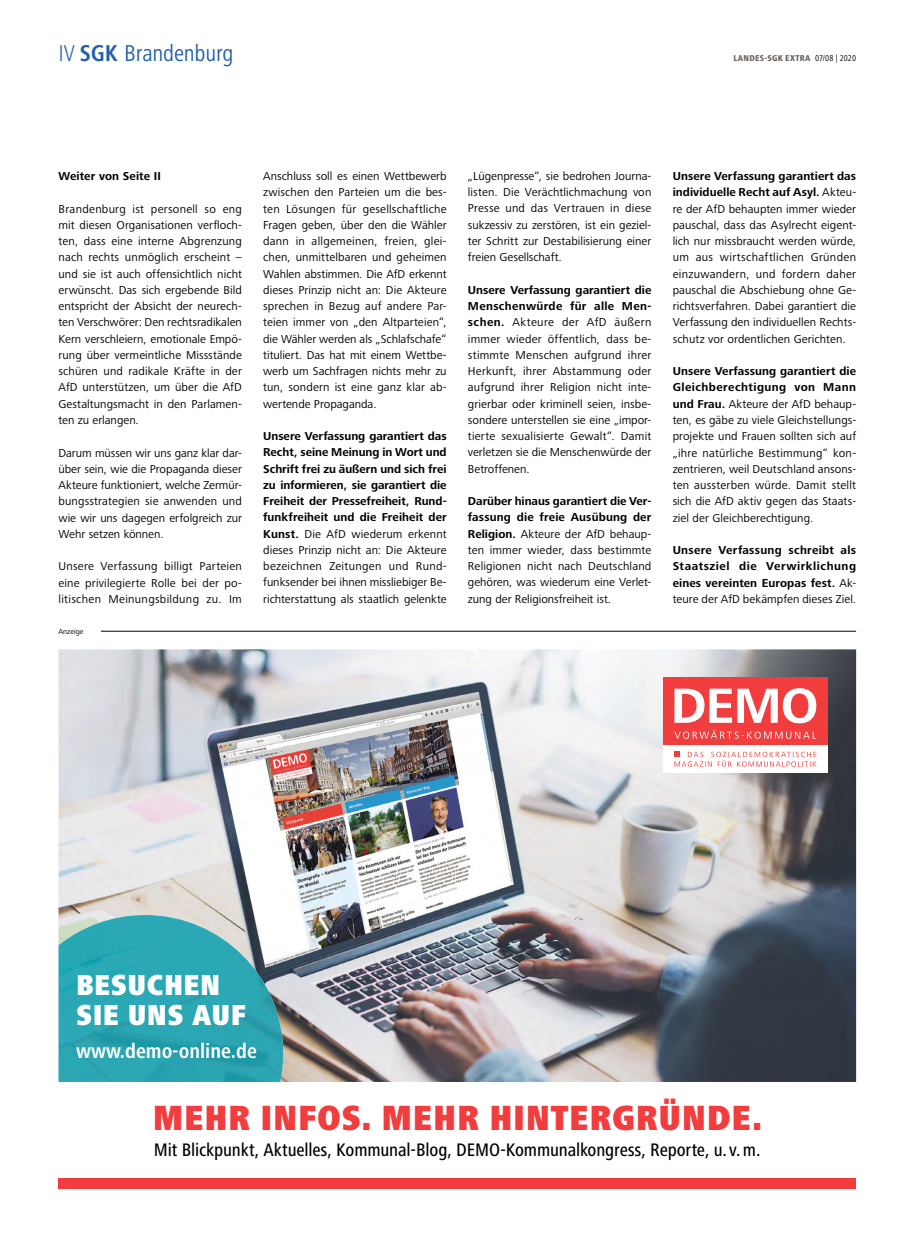
<style>
.page{position:relative;width:904px;height:1241px;background:#fff}
.page>*{position:absolute;margin:0;border:0;box-sizing:border-box;transform-origin:0 0}
.t1{font:900 condensed 36.25px "Frutiger Next Pro";letter-spacing:.015em;color:#f13d3d}
.t2{font:900 condensed 30px/30px "Frutiger Next Pro";letter-spacing:.01em;color:#fff}
.t3{font:condensed 23.75px "Frutiger Next Pro";letter-spacing:-.005em;color:#245fac}
.t4{font:700 condensed 21.25px "Frutiger Next Pro";color:#fff}
.t5{font:500 condensed 18.75px "Frutiger Next Pro";letter-spacing:-.01em;color:#000}
._03_Fliess_Block{font:11.88px/16.2px "Frutiger Next Pro";letter-spacing:.005em;color:#000;text-align:justify}
._03_Fliess_Block-2{font:700 11.88px/16.2px "Frutiger Next Pro";letter-spacing:.005em;color:#000;text-align:justify}
._06_Interviewfrage{font:700 11.88px "Frutiger Next Pro";letter-spacing:.005em;color:#000}
.t6{font:800 condensed 8.75px "Frutiger Next Pro";letter-spacing:.03em;color:#66605c}
.t7{font:7.5px "Frutiger Next Pro";color:#000}
.s1{font-weight:300}
.s2{font-weight:700}
.s3{font-weight:400;color:#000}
.s4{font-weight:400}
</style>
<div class="page">
<img style="left:58px;top:649px;width:798px;height:432px">
<div style="left:663px;top:677px;width:164px;height:96px;background:#fff"></div>
<div style="left:663px;top:677px;width:164px;height:68px;background:#f13d3d"></div>
<svg style="left:674px;top:688px;width:142px;height:35px"></svg>
<svg style="left:674px;top:751px;width:142px;height:15px"></svg>
<svg style="left:674px;top:729px;width:140px;height:9px"></svg>
<div style="left:58px;top:1177px;width:798px;height:11px;background:#f13d3d"></div>
<img style="left:58px;top:914px;width:225px;height:167px">
<hr style="left:101px;top:631px;width:755px;height:1px;background:#000">
<h3 class="t3" style="left:58px;top:40px;width:177px"><span class="s1">IV</span> <span class="s2">SGK</span> Brandenburg</h3>
<p class="t6" style="left:733px;top:53px;width:124px">LANDES-SGK EXTRA <span class="s3">07/08 | 2020</span></p>
<p class="_06_Interviewfrage" style="left:58px;top:169px;width:104px">Weiter von Seite II</p>
<p class="_03_Fliess_Block" style="left:58px;top:200px;width:185px">Brandenburg ist personell so eng mit diesen Organisationen verfloch&shy;ten, dass eine interne Abgrenzung nach rechts unmöglich erscheint – und sie ist auch offensichtlich nicht erwünscht. Das sich ergebende Bild entspricht der Absicht der neurech&shy;ten Verschwörer: Den rechtsradikalen Kern verschleiern, emotionale Empö&shy;rung über vermeintliche Missstände schüren und radikale Kräfte in der AfD unterstützen, um über die AfD Gestaltungsmacht in den Parlamen&shy;ten zu erlangen.</p>
<p class="_03_Fliess_Block" style="left:58px;top:444px;width:185px">Darum müssen wir uns ganz klar dar&shy;über sein, wie die Propaganda dieser Akteure funktioniert, welche Zermür&shy;bungsstrategien sie anwenden und wie wir uns dagegen erfolgreich zur Wehr setzen können.</p>
<p class="_03_Fliess_Block" style="left:58px;top:558px;width:185px">Unsere Verfassung billigt Parteien eine privilegierte Rolle bei der po&shy;litischen Meinungsbildung zu. Im</p>
<p class="t7" style="left:58px;top:626px;width:27px">Anzeige</p>
<p class="_03_Fliess_Block" style="left:263px;top:168px;width:185px">Anschluss soll es einen Wettbewerb zwischen den Parteien um die bes&shy;ten Lösungen für gesellschaftliche Fragen geben, über den die Wähler dann in allgemeinen, freien, glei&shy;chen, unmittelbaren und geheimen Wahlen abstimmen. Die AfD erkennt dieses Prinzip nicht an: Die Akteure sprechen in Bezug auf andere Par&shy;teien immer von „den Altparteien“, die Wähler werden als „Schlafschafe“ tituliert. Das hat mit einem Wettbe&shy;werb um Sachfragen nichts mehr zu tun, sondern ist eine ganz klar ab&shy;wertende Propaganda.</p>
<p class="_03_Fliess_Block-2" style="left:263px;top:428px;width:185px">Unsere Verfassung garantiert das Recht, seine Meinung in Wort und Schrift frei zu äußern und sich frei zu informieren, sie garantiert die Freiheit der Pressefreiheit, Rund&shy;funkfreiheit und die Freiheit der Kunst. <span class="s4">Die AfD wiederum erkennt dieses Prinzip nicht an: Die Akteure bezeichnen Zeitungen und Rund&shy;funksender bei ihnen missliebiger Be&shy;richterstattung als staatlich gelenkte</span></p>
<p class="_03_Fliess_Block" style="left:468px;top:168px;width:185px">„Lügenpresse“, sie bedrohen Journa&shy;listen. Die Verächtlichmachung von Presse und das Vertrauen in diese sukzessiv zu zerstören, ist ein geziel&shy;ter Schritt zur Destabilisierung einer freien Gesellschaft.</p>
<p class="_03_Fliess_Block" style="left:468px;top:281px;width:185px"><span class="s2">Unsere Verfassung garantiert die Menschenwürde für alle Men&shy;schen.</span> Akteure der AfD äußern immer wieder öffentlich, dass be&shy;stimmte Menschen aufgrund ihrer Herkunft, ihrer Abstammung oder aufgrund ihrer Religion nicht inte&shy;grierbar oder kriminell seien, insbe&shy;sondere unterstellen sie eine „impor&shy;tierte sexualisierte Gewalt“. Damit verletzen sie die Menschenwürde der Betroffenen.</p>
<p class="_03_Fliess_Block" style="left:468px;top:493px;width:185px"><span class="s2">Darüber hinaus garantiert die Ver&shy;fassung die freie Ausübung der Religion.</span> Akteure der AfD behaup&shy;ten immer wieder, dass bestimmte Religionen nicht nach Deutschland gehören, was wiederum eine Verlet&shy;zung der Religionsfreiheit ist.</p>
<p class="_03_Fliess_Block" style="left:672px;top:168px;width:185px"><span class="s2">Unsere Verfassung garantiert das individuelle Recht auf Asyl.</span> Akteu&shy;re der AfD behaupten immer wieder pauschal, dass das Asylrecht eigent&shy;lich nur missbraucht werden würde, um aus wirtschaftlichen Gründen einzuwandern, und fordern daher pauschal die Abschiebung ohne Ge&shy;richtsverfahren. Dabei garantiert die Verfassung den individuellen Rechts&shy;schutz vor ordentlichen Gerichten.</p>
<p class="_03_Fliess_Block" style="left:672px;top:363px;width:185px"><span class="s2">Unsere Verfassung garantiert die Gleichberechtigung von Mann und Frau.</span> Akteure der AfD behaup&shy;ten, es gäbe zu viele Gleichstellungs&shy;projekte und Frauen sollten sich auf „ihre natürliche Bestimmung“ kon&shy;zentrieren, weil Deutschland ansons&shy;ten aussterben würde. Damit stellt sich die AfD aktiv gegen das Staats&shy;ziel der Gleichberechtigung.</p>
<p class="_03_Fliess_Block-2" style="left:672px;top:542px;width:185px">Unsere Verfassung schreibt als Staatsziel die Verwirklichung eines vereinten Europas fest. <span class="s4">Ak&shy;teure der AfD bekämpfen dieses Ziel.</span></p>
<p class="t2" style="left:76px;top:970px;width:172px">BESUCHEN<br>SIE UNS AUF</p>
<p class="t4" style="left:76px;top:1038px;width:182px">www.demo-online.de</p>
<p class="t1" style="left:153px;top:1097px;width:610px">MEHR INFOS. MEHR HINTERGRÜNDE.</p>
<p class="t5" style="left:154px;top:1138px;width:608px">Mit Blickpunkt, Aktuelles, Kommunal-Blog, DEMO-Kommunalkongress, Reporte, u. v. m.</p>
</div>
